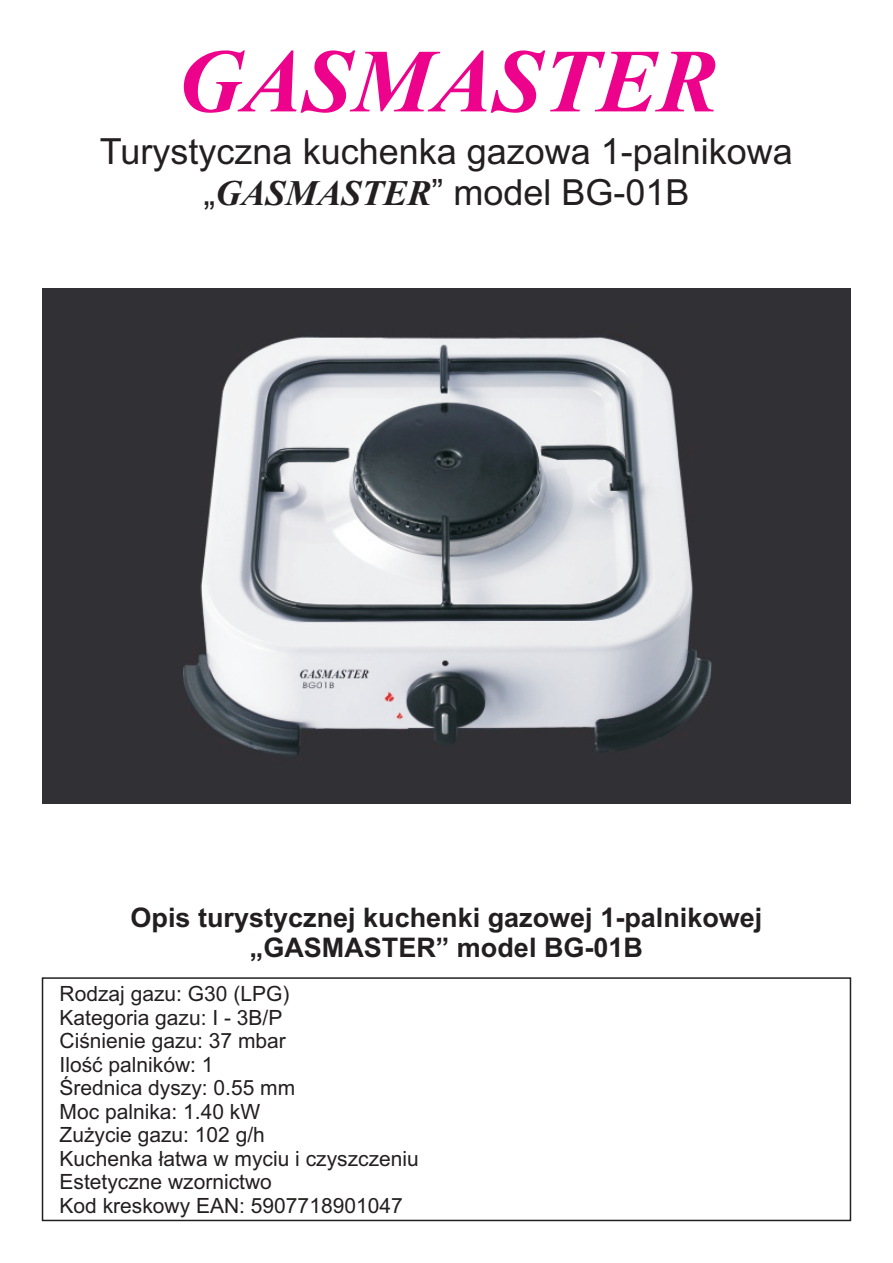
<style>
.page{position:relative;width:893px;height:1263px;background:#fff}
.page>*{position:absolute;margin:0;border:0;box-sizing:border-box;transform-origin:0 0}
.t1{font:italic 700 90px "Times New Roman";color:#ed028c}
.t2{font:36px/40.2px "Arial";color:#231f20;text-align:center}
.t3{font:700 27px/30.2px "Arial";color:#231f20;text-align:center}
.t4{font:21px/23.4px "Arial";color:#231f20}
.s1{font-family:"Times New Roman";font-weight:700;font-style:italic}
</style>
<div class="page">
<div style="left:42px;top:977px;width:809px;height:244px;border:1px solid #231f20"></div>
<img style="left:43px;top:288px;width:807px;height:515px">
<h1 class="t1" style="left:178px;top:50px;width:542px">GASMASTER</h1>
<h2 class="t2" style="left:100px;top:135px;width:694px">Turystyczna kuchenka gazowa 1-palnikowa „<span class="s1">GASMASTER</span>” model BG-01B</h2>
<p class="t3" style="left:131px;top:905px;width:633px">Opis turystycznej kuchenki gazowej 1-palnikowej „GASMASTER” model BG-01B</p>
<p class="t4" style="left:60px;top:984px;width:361px">Rodzaj gazu: G30 (LPG)<br>Kategoria gazu: I - 3B/P<br>Ciœnienie gazu: 37 mbar<br>Iloœæ palników: 1<br>Œrednica dyszy: 0.55 mm<br>Moc palnika: 1.40 kW<br>Zu¿ycie gazu: 102 g/h<br>Kuchenka ³atwa w myciu i czyszczeniu<br>Estetyczne wzornictwo<br>Kod kreskowy EAN: 5907718901047</p>
</div>
